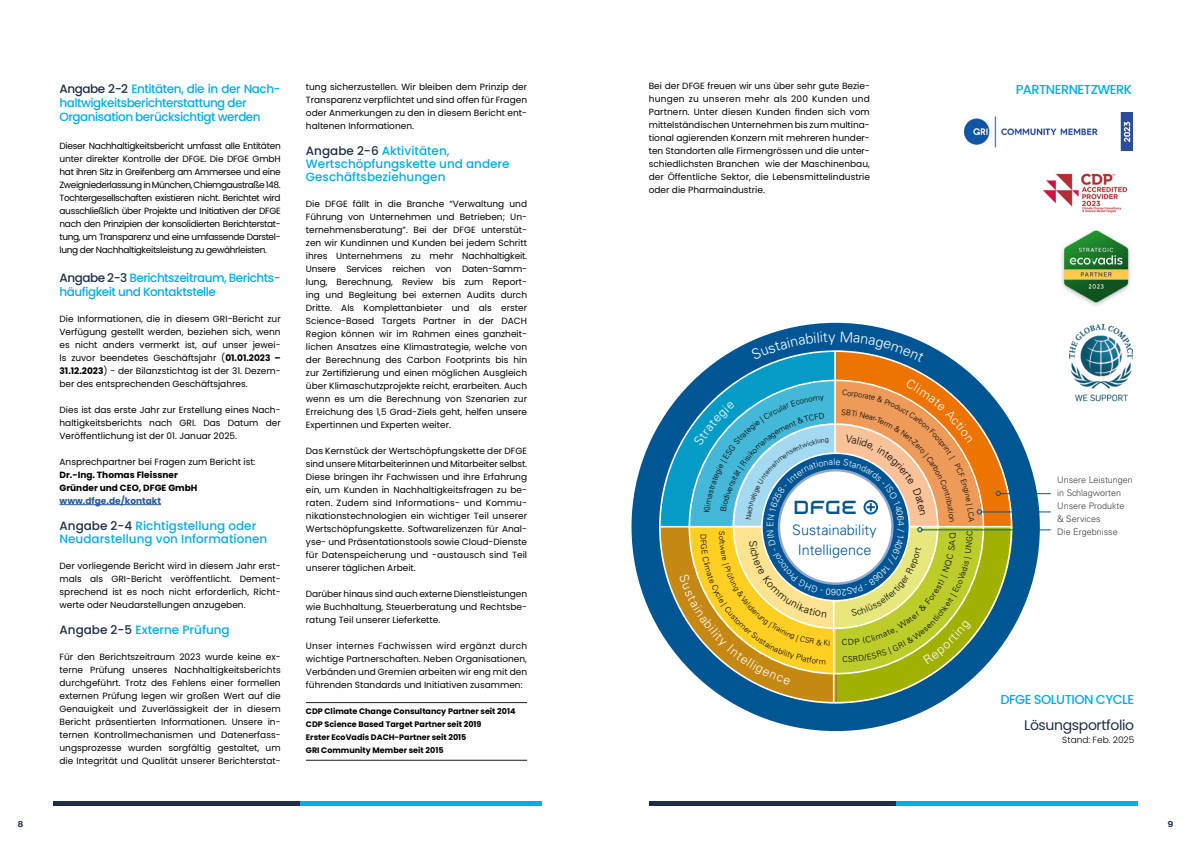
<style>
.page{position:relative;width:1191px;height:842px;background:#fff}
.page>*{position:absolute;margin:0;border:0;box-sizing:border-box;transform-origin:0 0}
.t1{font:23.5px "Swisz";color:#005694}
.t2{font:300 14.4px/20px "Univers";color:#005694;text-align:center}
.t3{font:14px "Poppins";letter-spacing:-.025em;color:#1e2e45}
.t4{font:500 13px "Poppins";letter-spacing:-.04em;color:#00adea}
.t5{font:500 12px/14.4px "Poppins";letter-spacing:-.04em;color:#00adea}
.t6{font:500 12px/13px "Poppins";color:#00adea}
.t7{font:9px/13px "Poppins";color:#000;text-align:justify}
.t8{font:300 9px/13px "Univers";color:#3c3c3b}
.t9{font:700 9px/13px "Poppins";color:#000}
.t10{font:700 9px "Poppins";color:#275b9b}
.t11{font:300 9px "Poppins";color:#000}
.t12{font:700 8px/13px "Poppins";color:#000}
.t13{font:8px "N Haas Grotesk TX Pro 75 Bd";color:#1e2e45}
.s1{color:#1e2e45}
.s2{font-weight:700}
</style>
<div class="page">
<hr style="left:306px;top:760px;width:221px;height:1px;background:#151d21">
<hr style="left:306px;top:702px;width:221px;height:1px;background:#151d21">
<hr style="left:649px;top:802px;width:247px;height:4px;background:#1e2e45">
<hr style="left:896px;top:802px;width:241px;height:4px;background:#00adea">
<hr style="left:53px;top:802px;width:248px;height:4px;background:#1e2e45">
<hr style="left:301px;top:802px;width:241px;height:4px;background:#00adea">
<hr style="left:60px;top:504px;width:101px;height:1px;background:#275b9b">
<div style="left:632px;top:323px;width:407px;height:408px;background:#005694;border-radius:50%"></div>
<img style="left:964px;top:112px;width:168px;height:38px">
<img style="left:1043px;top:173px;width:85px;height:40px">
<img style="left:1069px;top:325px;width:63px;height:77px">
<img style="left:1062px;top:230px;width:69px;height:76px">
<svg style="left:659px;top:331px;width:392px;height:373px"></svg>
<p class="t7" style="left:649px;top:80px;width:223px">Bei der DFGE freuen wir uns über sehr gute Bezie&shy;hungen zu unseren mehr als 200 Kunden und Partnern. Unter diesen Kunden finden sich vom mittelständischen Unternehmen bis zum multina&shy;tional agierenden Konzern mit mehreren hunder&shy;ten Standorten alle Firmengrössen und die unter&shy;schiedlichsten Branchen wie der Maschinenbau, der Öffentliche Sektor, die Lebensmittelindustrie oder die Pharmaindustrie.</p>
<p class="t7" style="left:306px;top:80px;width:223px">tung sicherzustellen. Wir bleiben dem Prinzip der Transparenz verpflichtet und sind offen für Fragen oder Anmerkungen zu den in diesem Bericht ent&shy;haltenen Informationen.</p>
<h3 class="t6" style="left:306px;top:144px;width:205px"><span class="s1">Angabe 2-6</span> Aktivitäten,<br>Wertschöpfungskette und andere<br>Geschäftsbeziehungen</h3>
<p class="t7" style="left:306px;top:197px;width:223px">Die DFGE fällt in die Branche “Verwaltung und Führung von Unternehmen und Betrieben; Un&shy;ternehmensberatung”. Bei der DFGE unterstüt&shy;zen wir Kundinnen und Kunden bei jedem Schritt ihres Unternehmens zu mehr Nachhaltigkeit.<br>Unsere Services reichen von Daten-Samm&shy;lung, Berechnung, Review bis zum Report&shy;ing und Begleitung bei externen Audits durch Dritte. Als Komplettanbieter und als erster Science-Based Targets Partner in der DACH Region können wir im Rahmen eines ganzheit&shy;lichen Ansatzes eine Klimastrategie, welche von der Berechnung des Carbon Footprints bis hin zur Zertifizierung und einen möglichen Ausgleich über Klimaschutzprojekte reicht, erarbeiten. Auch wenn es um die Berechnung von Szenarien zur Erreichung des 1,5 Grad-Ziels geht, helfen unsere Expertinnen und Experten weiter.</p>
<p class="t7" style="left:306px;top:444px;width:223px">Das Kernstück der Wertschöpfungskette der DFGE sind unsere Mitarbeiterinnen und Mitarbeiter selbst.<br>Diese bringen ihr Fachwissen und ihre Erfahrung ein, um Kunden in Nachhaltigkeitsfragen zu be&shy;raten. Zudem sind Informations- und Kommu&shy;nikationstechnologien ein wichtiger Teil unserer Wertschöpfungskette. Softwarelizenzen für Anal&shy;yse- und Präsentationstools sowie Cloud-Dienste für Datenspeicherung und -austausch sind Teil unserer täglichen Arbeit.</p>
<p class="t7" style="left:306px;top:587px;width:223px">Darüber hinaus sind auch externe Dienstleistungen wie Buchhaltung, Steuerberatung und Rechtsbe&shy;ratung Teil unserer Lieferkette.</p>
<p class="t7" style="left:306px;top:639px;width:223px">Unser internes Fachwissen wird ergänzt durch wichtige Partnerschaften. Neben Organisationen, Verbänden und Gremien arbeiten wir eng mit den führenden Standards und Initiativen zusammen:</p>
<p class="t12" style="left:306px;top:705px;width:211px">CDP Climate Change Consultancy Partner seit 2014<br>CDP Science Based Target Partner seit 2019<br>Erster EcoVadis DACH-Partner seit 2015<br>GRI Community Member seit 2015</p>
<h3 class="t5" style="left:60px;top:81px;width:223px"><span class="s1">Angabe 2-2</span> Entitäten, die in der Nach-</h3>
<h3 class="t4" style="left:1015px;top:82px;width:118px">PARTNERNETZWERK</h3>
<h3 class="t5" style="left:60px;top:96px;width:203px">haltwigkeitsberichterstattung der<br>Organisation berücksichtigt werden</h3>
<p class="t7" style="left:60px;top:139px;width:223px">Dieser Nachhaltigkeitsbericht umfasst alle Entitäten unter direkter Kontrolle der DFGE. Die DFGE GmbH hat ihren Sitz in Greifenberg am Ammersee und eine Zweigniederlassung in München, Chiemgaustraße 148.<br>Tochtergesellschaften existieren nicht. Berichtet wird ausschließlich über Projekte und Initiativen der DFGE nach den Prinzipien der konsolidierten Berichterstat&shy;tung, um Transparenz und eine umfassende Darstel&shy;lung der Nachhaltigkeitsleistung zu gewährleisten.</p>
<h3 class="t5" style="left:60px;top:270px;width:223px"><span class="s1">Angabe 2-3</span> Berichtszeitraum, Berichts&shy;häufigkeit und Kontaktstelle</h3>
<p class="t7" style="left:60px;top:312px;width:223px">Die Informationen, die in diesem GRI-Bericht zur Verfügung gestellt werden, beziehen sich, wenn es nicht anders vermerkt ist, auf unser jewei&shy;ls zuvor beendetes Geschäftsjahr (<span class="s2">01.01.2023 – 31.12.2023</span>) - der Bilanzstichtag ist der 31. Dezem&shy;ber des entsprechenden Geschäftsjahres.</p>
<p class="t7" style="left:60px;top:403px;width:223px">Dies ist das erste Jahr zur Erstellung eines Nach&shy;haltigkeitsberichts nach GRI. Das Datum der Veröffentlichung ist der 01. Januar 2025.</p>
<p class="t7" style="left:60px;top:455px;width:197px">Ansprechpartner bei Fragen zum Bericht ist:</p>
<p class="t9" style="left:60px;top:468px;width:139px">Dr.-Ing. Thomas Fleissner<br>Gründer und CEO, DFGE GmbH</p>
<p class="t10" style="left:60px;top:495px;width:103px">www.dfge.de/kontakt</p>
<h3 class="t6" style="left:60px;top:519px;width:209px"><span class="s1">Angabe 2-4</span> Richtigstellung oder<br>Neudarstellung von Informationen</h3>
<p class="t7" style="left:60px;top:559px;width:223px">Der vorliegende Bericht wird in diesem Jahr erst&shy;mals als GRI-Bericht veröffentlicht. Dement&shy;sprechend ist es noch nicht erforderlich, Richt&shy;werte oder Neudarstellungen anzugeben.</p>
<h3 class="t6" style="left:60px;top:623px;width:172px"><span class="s1">Angabe 2-5</span> Externe Prüfung</h3>
<p class="t7" style="left:60px;top:650px;width:223px">Für den Berichtszeitraum 2023 wurde keine ex&shy;terne Prüfung unseres Nachhaltigkeitsberichts durchgeführt. Trotz des Fehlens einer formellen externen Prüfung legen wir großen Wert auf die Genauigkeit und Zuverlässigkeit der in diesem Bericht präsentierten Informationen. Unsere in&shy;ternen Kontrollmechanismen und Datenerfass&shy;ungsprozesse wurden sorgfältig gestaltet, um die Integrität und Qualität unserer Berichterstat-</p>
<p class="t8" style="left:1057px;top:473px;width:77px">Unsere Leistungen in Schlagworten<br>Unsere Produkte &amp; Services<br>Die Ergebnisse</p>
<h1 class="t1" style="left:795px;top:495px;width:65px">DFGE</h1>
<h2 class="t2" style="left:792px;top:520px;width:86px">Sustainability<br>Intelligence</h2>
<h3 class="t4" style="left:1000px;top:691px;width:135px">DFGE SOLUTION CYCLE</h3>
<h3 class="t3" style="left:1024px;top:717px;width:111px">Lösungsportfolio</h3>
<p class="t11" style="left:1062px;top:735px;width:73px">Stand: Feb. 2025</p>
<p class="t13" style="left:18px;top:819px;width:7px">8</p>
<p class="t13" style="left:1167px;top:819px;width:7px">9</p>
</div>
